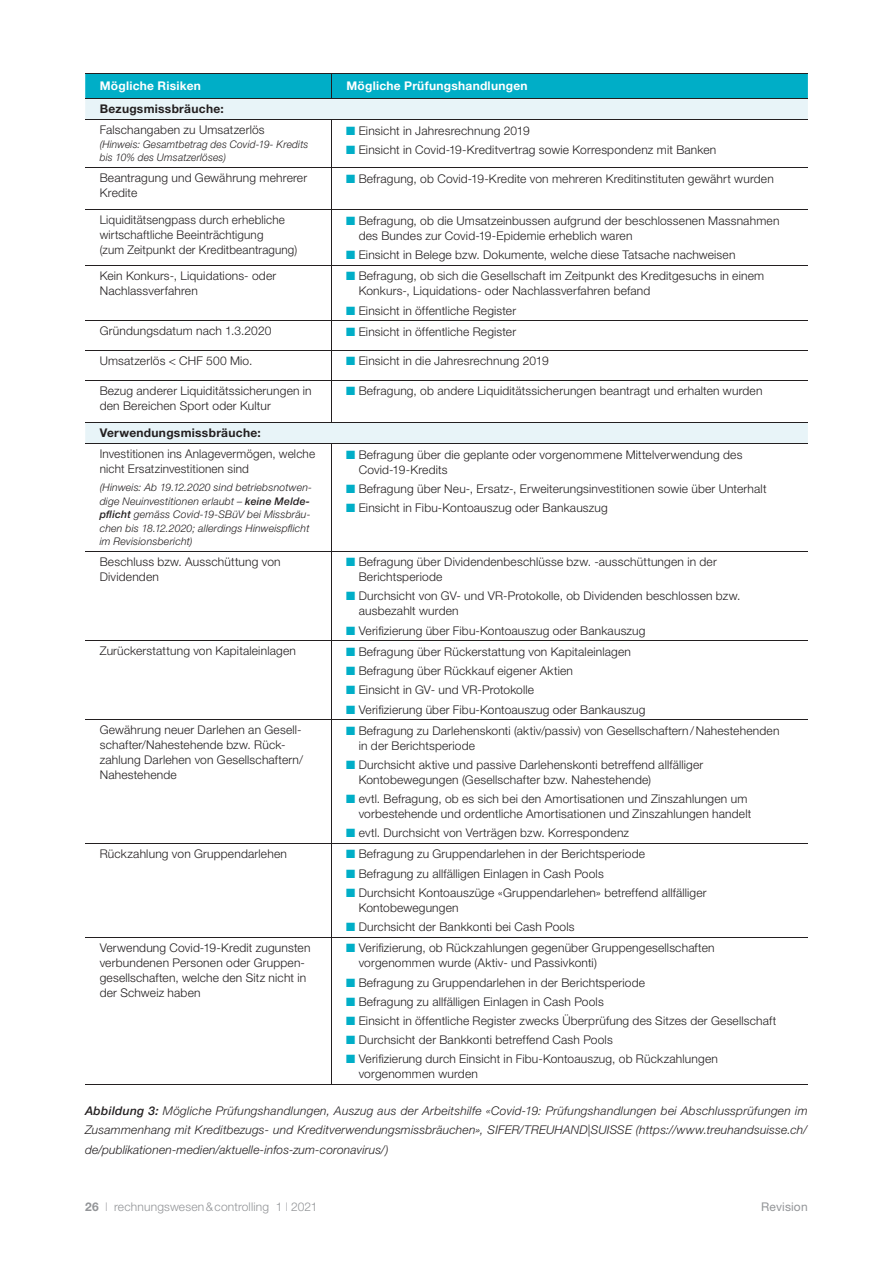
<style>
.page{position:relative;width:893px;height:1263px;background:#fff}
.page>*{position:absolute;margin:0;border:0;box-sizing:border-box;transform-origin:0 0}
.t1{font:300 12px/15px "Helvetica Neue LT Std";letter-spacing:.015em;color:#231f20}
.t2{font:italic 300 12px/19.5px "Helvetica Neue LT Std";letter-spacing:.015em;color:#231f20;text-align:justify}
.t3{font:700 12px "Helvetica Neue LT Std";letter-spacing:.02em;color:#fff}
.t4{font:700 12px "Helvetica Neue LT Std";letter-spacing:.025em;color:#231f20}
.t5{font:300 12px "Helvetica Neue LT Std";letter-spacing:.015em;color:#939598}
.t6{font:12px "Helvetica Neue LT Std";letter-spacing:.015em;color:#939598}
.t7{font:italic 300 10.5px/13.5px "Helvetica Neue LT Std";letter-spacing:.015em;color:#231f20}
.s1{font-weight:500}
.s2{font-weight:700}
.s3{font-weight:100}
</style>
<div class="page">
<svg style="left:85px;top:99px;width:723px;height:345px"></svg>
<div style="left:85px;top:74px;width:723px;height:24px;background:#00aec7"></div>
<hr style="left:85px;top:98px;width:723px;height:1px;background:#231f20">
<hr style="left:85px;top:120px;width:723px;height:1px;background:#231f20">
<hr style="left:332px;top:120px;width:1px;height:47px;background:#231f20">
<hr style="left:85px;top:167px;width:723px;height:1px;background:#231f20">
<hr style="left:332px;top:168px;width:1px;height:42px;background:#231f20">
<hr style="left:85px;top:210px;width:723px;height:1px;background:#231f20">
<hr style="left:332px;top:210px;width:1px;height:55px;background:#231f20">
<hr style="left:85px;top:265px;width:723px;height:1px;background:#231f20">
<hr style="left:332px;top:265px;width:1px;height:55px;background:#231f20">
<hr style="left:85px;top:320px;width:723px;height:1px;background:#231f20">
<hr style="left:85px;top:350px;width:723px;height:1px;background:#231f20">
<svg style="left:332px;top:321px;width:1px;height:59px"></svg>
<hr style="left:85px;top:380px;width:723px;height:1px;background:#231f20">
<hr style="left:332px;top:380px;width:1px;height:42px;background:#231f20">
<hr style="left:85px;top:422px;width:723px;height:1px;background:#231f20">
<hr style="left:85px;top:444px;width:723px;height:1px;background:#231f20">
<hr style="left:332px;top:444px;width:1px;height:107px;background:#231f20">
<hr style="left:85px;top:551px;width:723px;height:1px;background:#231f20">
<hr style="left:332px;top:551px;width:1px;height:90px;background:#231f20">
<hr style="left:85px;top:641px;width:723px;height:1px;background:#231f20">
<hr style="left:332px;top:641px;width:1px;height:78px;background:#231f20">
<hr style="left:85px;top:719px;width:723px;height:1px;background:#231f20">
<hr style="left:332px;top:720px;width:1px;height:123px;background:#231f20">
<hr style="left:85px;top:843px;width:723px;height:1px;background:#231f20">
<hr style="left:332px;top:844px;width:1px;height:93px;background:#231f20">
<hr style="left:332px;top:937px;width:1px;height:147px;background:#231f20">
<hr style="left:85px;top:937px;width:723px;height:1px;background:#231f20">
<hr style="left:85px;top:1084px;width:723px;height:1px;background:#231f20">
<hr style="left:85px;top:73px;width:723px;height:1px;background:#231f20">
<svg style="left:347px;top:127px;width:8px;height:8px"></svg>
<svg style="left:347px;top:146px;width:8px;height:8px"></svg>
<svg style="left:347px;top:174px;width:8px;height:9px"></svg>
<svg style="left:347px;top:217px;width:8px;height:8px"></svg>
<svg style="left:347px;top:251px;width:8px;height:8px"></svg>
<svg style="left:347px;top:272px;width:8px;height:8px"></svg>
<svg style="left:347px;top:306px;width:8px;height:9px"></svg>
<svg style="left:347px;top:327px;width:8px;height:9px"></svg>
<svg style="left:347px;top:357px;width:8px;height:8px"></svg>
<svg style="left:347px;top:387px;width:8px;height:8px"></svg>
<p class="t3" style="left:100px;top:82px;width:103px">Mögliche Risiken</p>
<p class="t3" style="left:346px;top:82px;width:183px">Mögliche Prüfungshandlungen</p>
<p class="t4" style="left:100px;top:105px;width:126px">Bezugsmissbräuche:</p>
<p class="t1" style="left:100px;top:124px;width:166px">Falschangaben zu Umsatzerlös</p>
<p class="t7" style="left:100px;top:138px;width:210px">(Hinweis: Gesamtbetrag des Covid-19- Kredits bis 10% des Umsatzerlöses)</p>
<p class="t1" style="left:359px;top:122px;width:359px;line-height:19.2px">Einsicht in Jahresrechnung 2019<br>Einsicht in Covid-19-Kreditvertrag sowie Korrespondenz mit Banken</p>
<p class="t1" style="left:100px;top:171px;width:209px">Beantragung und Gewährung mehrerer<br>Kredite</p>
<p class="t1" style="left:359px;top:172px;width:416px">Befragung, ob Covid-19-Kredite von mehreren Kreditinstituten gewährt wurden</p>
<p class="t1" style="left:100px;top:214px;width:199px">Liquiditätsengpass durch erhebliche wirtschaftliche Beeinträchtigung<br>(zum Zeitpunkt der Kreditbeantragung)</p>
<p class="t1" style="left:359px;top:214px;width:422px">Befragung, ob die Umsatzeinbussen aufgrund der beschlossenen Massnahmen des Bundes zur Covid-19-Epidemie erheblich waren</p>
<p class="t1" style="left:359px;top:249px;width:378px">Einsicht in Belege bzw. Dokumente, welche diese Tatsache nachweisen</p>
<p class="t1" style="left:100px;top:269px;width:178px">Kein Konkurs-, Liquidations- oder<br>Nachlassverfahren</p>
<p class="t1" style="left:359px;top:270px;width:407px">Befragung, ob sich die Gesellschaft im Zeitpunkt des Kreditgesuchs in einem<br>Konkurs-, Liquidations- oder Nachlassverfahren befand</p>
<p class="t1" style="left:359px;top:304px;width:159px">Einsicht in öffentliche Register</p>
<p class="t1" style="left:100px;top:324px;width:173px">Gründungsdatum nach 1.3.2020</p>
<p class="t1" style="left:359px;top:325px;width:159px">Einsicht in öffentliche Register</p>
<p class="t1" style="left:100px;top:354px;width:154px">Umsatzerlös &lt; CHF 500 Mio.</p>
<p class="t1" style="left:359px;top:355px;width:191px">Einsicht in die Jahresrechnung 2019</p>
<p class="t1" style="left:100px;top:384px;width:213px">Bezug anderer Liquiditätssicherungen in den Bereichen Sport oder Kultur</p>
<p class="t1" style="left:359px;top:385px;width:405px">Befragung, ob andere Liquiditätssicherungen beantragt und erhalten wurden</p>
<p class="t4" style="left:100px;top:429px;width:163px">Verwendungsmissbräuche:</p>
<p class="t1" style="left:100px;top:448px;width:217px">Investitionen ins Anlagevermögen, welche nicht Ersatzinvestitionen sind</p>
<p class="t7" style="left:100px;top:482px;width:214px">(Hinweis: Ab 19.12.2020 sind betriebsnotwen&shy;dige Neuinvestitionen erlaubt – <span class="s1">keine Melde&shy;pflicht</span> gemäss Covid-19-SBüV bei Missbräu&shy;chen bis 18.12.2020; allerdings Hinweispflicht im Revisionsbericht)</p>
<p class="t1" style="left:359px;top:448px;width:385px">Befragung über die geplante oder vorgenommene Mittelverwendung des<br>Covid-19-Kredits</p>
<p class="t1" style="left:359px;top:480px;width:409px;line-height:19.2px">Befragung über Neu-, Ersatz-, Erweiterungsinvestitionen sowie über Unterhalt<br>Einsicht in Fibu-Kontoauszug oder Bankauszug</p>
<p class="t1" style="left:100px;top:555px;width:182px">Beschluss bzw. Ausschüttung von<br>Dividenden</p>
<p class="t1" style="left:359px;top:556px;width:360px">Befragung über Dividendenbeschlüsse bzw. -ausschüttungen in der<br>Berichtsperiode</p>
<p class="t1" style="left:359px;top:590px;width:383px">Durchsicht von GV- und VR-Protokolle, ob Dividenden beschlossen bzw. ausbezahlt wurden</p>
<p class="t1" style="left:359px;top:624px;width:288px">Verifizierung über Fibu-Kontoauszug oder Bankauszug</p>
<p class="t1" style="left:100px;top:645px;width:198px">Zurückerstattung von Kapitaleinlagen</p>
<p class="t1" style="left:359px;top:643px;width:288px;line-height:19.2px">Befragung über Rückerstattung von Kapitaleinlagen Befragung über Rückkauf eigener Aktien<br>Einsicht in GV- und VR-Protokolle<br>Verifizierung über Fibu-Kontoauszug oder Bankauszug</p>
<p class="t1" style="left:100px;top:723px;width:205px">Gewährung neuer Darlehen an Gesell&shy;schafter/Nahestehende bzw. Rück&shy;zahlung Darlehen von Gesellschaftern/<br>Nahestehende</p>
<p class="t1" style="left:359px;top:724px;width:422px">Befragung zu Darlehenskonti (aktiv/passiv) von Gesellschaftern / Nahestehenden in der Berichtsperiode</p>
<p class="t1" style="left:359px;top:758px;width:346px">Durchsicht aktive und passive Darlehenskonti betreffend allfälliger<br>Kontobewegungen (Gesellschafter bzw. Nahestehende)</p>
<p class="t1" style="left:359px;top:792px;width:394px">evtl. Befragung, ob es sich bei den Amortisationen und Zinszahlungen um vorbestehende und ordentliche Amortisationen und Zinszahlungen handelt</p>
<p class="t1" style="left:359px;top:827px;width:272px">evtl. Durchsicht von Verträgen bzw. Korrespondenz</p>
<p class="t1" style="left:100px;top:847px;width:189px">Rückzahlung von Gruppendarlehen</p>
<p class="t1" style="left:359px;top:846px;width:349px;line-height:19.2px">Befragung zu Gruppendarlehen in der Berichtsperiode<br>Befragung zu allfälligen Einlagen in Cash Pools<br>Durchsicht Kontoauszüge «Gruppendarlehen» betreffend allfälliger</p>
<p class="t1" style="left:359px;top:899px;width:217px;line-height:19.2px">Kontobewegungen<br>Durchsicht der Bankkonti bei Cash Pools</p>
<p class="t1" style="left:100px;top:941px;width:212px">Verwendung Covid-19-Kredit zugunsten verbundenen Personen oder Gruppen&shy;gesellschaften, welche den Sitz nicht in der Schweiz haben</p>
<p class="t1" style="left:359px;top:942px;width:357px">Verifizierung, ob Rückzahlungen gegenüber Gruppengesellschaften vorgenommen wurde (Aktiv- und Passivkonti)</p>
<p class="t1" style="left:359px;top:974px;width:419px;line-height:19.2px">Befragung zu Gruppendarlehen in der Berichtsperiode<br>Befragung zu allfälligen Einlagen in Cash Pools<br>Einsicht in öffentliche Register zwecks Überprüfung des Sitzes der Gesellschaft Durchsicht der Bankkonti betreffend Cash Pools<br>Verifizierung durch Einsicht in Fibu-Kontoauszug, ob Rückzahlungen</p>
<p class="t1" style="left:359px;top:1068px;width:121px">vorgenommen wurden</p>
<p class="t2" style="left:85px;top:1102px;width:724px"><span class="s1">Abbildung 3:</span> Mögliche Prüfungshandlungen, Auszug aus der Arbeitshilfe «Covid-19: Prüfungshandlungen bei Abschlussprüfungen im Zusammenhang mit Kreditbezugs- und Kreditverwendungsmissbräuchen», SIFER/TREUHAND|SUISSE (https://www.treuhandsuisse.ch/ de/publikationen-medien/aktuelle-infos-zum-coronavirus/)</p>
<p class="t5" style="left:85px;top:1202px;width:234px"><span class="s2">26</span> <span class="s3">I</span> rechnungswesen &amp; controlling 1 <span class="s3">I</span> 2021</p>
<p class="t6" style="left:761px;top:1202px;width:48px">Revision</p>
</div>
